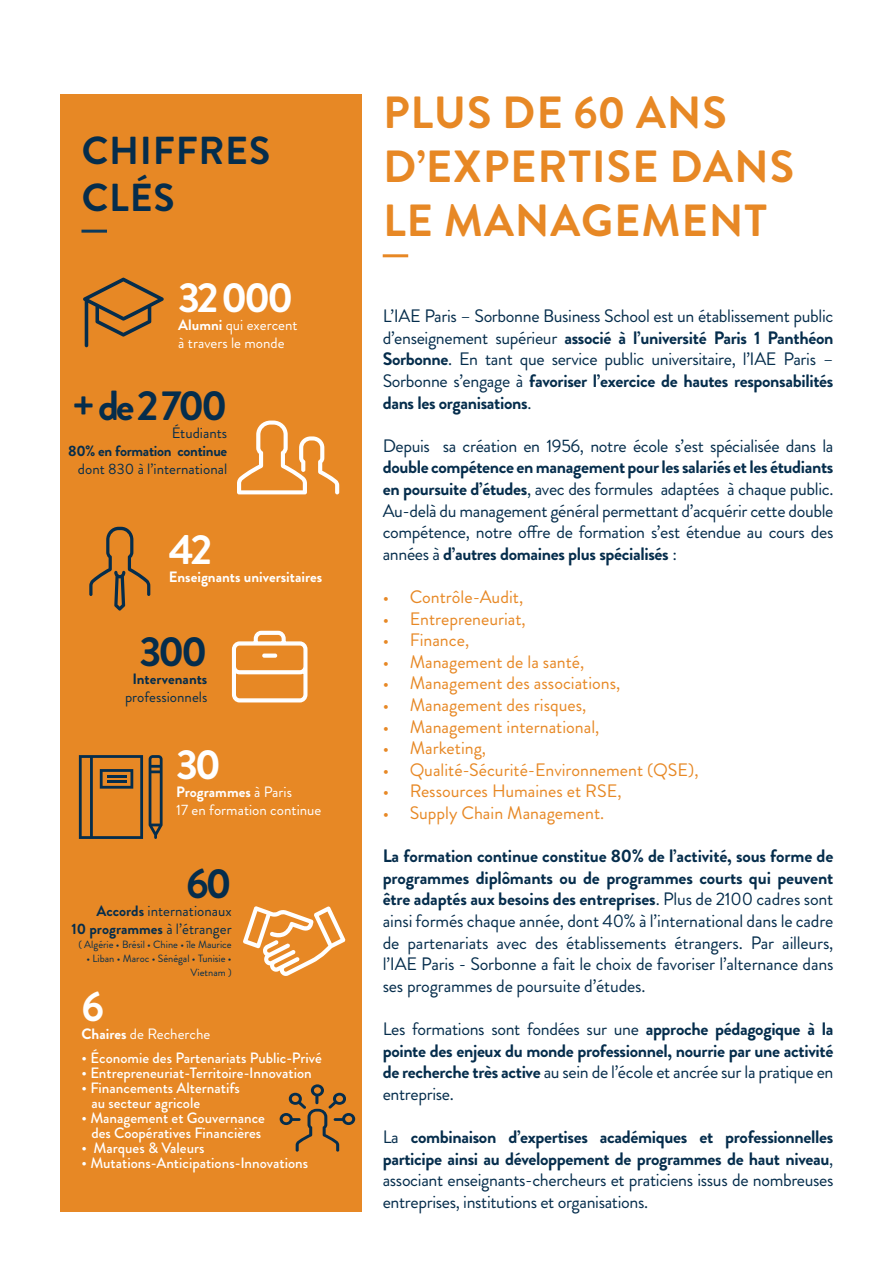
<style>
.page{position:relative;width:893px;height:1263px;background:#fff}
.page>*{position:absolute;margin:0;border:0;box-sizing:border-box;transform-origin:0 0}
.t1{font:700 45px/54px "Brandon Grotesque";letter-spacing:.02em;color:#e78825}
.t2{font:700 42px "Brandon Grotesque";letter-spacing:-.08em;color:#052d4c}
.t3{font:700 42px "Brandon Grotesque";letter-spacing:-.08em;color:#fff}
.t4{font:700 39px/46.8px "Brandon Grotesque";letter-spacing:.02em;color:#052d4c}
.t5{font:18px/21.6px "Brandon Grotesque";letter-spacing:-.02em;color:#052d4c;text-align:justify}
.t6{font:700 18px/21.6px "Brandon Grotesque";letter-spacing:-.02em;color:#052d4c;text-align:justify}
.t7{font:18px "Brandon Grotesque";color:#e78825}
.t8{font:500 15px/15px "Brandon Grotesque";color:#fff}
.t9{font:15px/18px "Brandon Grotesque";color:#052d4c;text-align:right}
.t10{font:15px/18px "Brandon Grotesque";color:#fff}
.t11{font:700 15px "Brandon Grotesque";color:#fff}
.t12{font:700 15px "Brandon Grotesque";letter-spacing:-.02em;color:#052d4c}
.t13{font:700 15px "Brandon Grotesque";color:#052d4c}
.t14{font:10.5px/14.1px "Brandon Grotesque";color:#052d4c;text-align:right}
.s1{font-weight:700}
.s2{font-weight:400}
</style>
<div class="page">
<hr style="left:383px;top:254px;width:25px;height:3px;background:#e78825">
<div style="left:60px;top:94px;width:302px;height:1118px;background:#e78825"></div>
<hr style="left:81px;top:230px;width:26px;height:3px;background:#0a3a5d">
<svg style="left:89px;top:527px;width:61px;height:84px"></svg>
<svg style="left:237px;top:421px;width:102px;height:73px"></svg>
<svg style="left:243px;top:906px;width:103px;height:70px"></svg>
<svg style="left:280px;top:1084px;width:75px;height:67px"></svg>
<svg style="left:83px;top:278px;width:81px;height:69px"></svg>
<svg style="left:231px;top:630px;width:77px;height:73px"></svg>
<div style="left:262px;top:653px;width:15px;height:5px;border:2px solid #fff"></div>
<svg style="left:149px;top:755px;width:14px;height:84px"></svg>
<svg style="left:79px;top:755px;width:64px;height:84px"></svg>
<hr style="left:107px;top:780px;width:19px;height:3px;background:#052d4c">
<h3 class="t4" style="left:82px;top:128px;width:190px">CHIFFRES<br>CLÉS</h3>
<h2 class="t3" style="left:178px;top:269px;width:117px">32 000</h2>
<p class="t10" style="left:178px;top:317px;width:121px"><span class="s1">Alumni</span> qui exercent à travers le monde</p>
<h2 class="t2" style="left:72px;top:376px;width:157px">+ de 2 700</h2>
<p class="t9" style="left:172px;top:424px;width:57px">Étudiants</p>
<p class="t12" style="left:68px;top:440px;width:160px">80% en formation continue</p>
<p class="t9" style="left:78px;top:460px;width:151px">dont 830 à l’international</p>
<h2 class="t3" style="left:169px;top:520px;width:45px">42</h2>
<p class="t11" style="left:169px;top:566px;width:155px">Enseignants universitaires</p>
<h2 class="t2" style="left:140px;top:622px;width:69px">300</h2>
<p class="t13" style="left:132px;top:668px;width:77px">Intervenants</p>
<p class="t9" style="left:125px;top:688px;width:84px">professionnels</p>
<h2 class="t3" style="left:176px;top:735px;width:46px">30</h2>
<p class="t10" style="left:176px;top:783px;width:147px"><span class="s1">Programmes</span> à Paris<br>17 en formation continue</p>
<h2 class="t2" style="left:186px;top:854px;width:47px">60</h2>
<p class="t9" style="left:71px;top:902px;width:162px"><span class="s1">Accords</span> internationaux<br><span class="s1">10 programmes</span> à l’étranger</p>
<p class="t14" style="left:78px;top:937px;width:155px">( Algérie • Brésil • Chine • île Maurice</p>
<p class="t14" style="left:86px;top:951px;width:147px">• Liban • Maroc • Sénégal • Tunisie •<br>Vietnam )</p>
<h2 class="t3" style="left:81px;top:977px;width:24px">6</h2>
<p class="t10" style="left:81px;top:1025px;width:130px"><span class="s1">Chaires</span> de Recherche</p>
<p class="t8" style="left:81px;top:1050px;width:242px">• Économie des Partenariats Public-Privé</p>
<p class="t8" style="left:81px;top:1065px;width:232px">• Entrepreneuriat-Territoire-Innovation</p>
<p class="t8" style="left:91px;top:1080px;width:150px;text-indent:-10px">• Financements Alternatifs au secteur agricole</p>
<p class="t8" style="left:81px;top:1110px;width:185px;text-align:center">• Management et Gouvernance des Coopératives Financières</p>
<p class="t8" style="left:81px;top:1140px;width:124px">• Marques &amp; Valeurs</p>
<p class="t8" style="left:81px;top:1155px;width:228px">• Mutations-Anticipations-Innovations</p>
<h1 class="t1" style="left:383px;top:86px;width:413px">PLUS DE 60 ANS<br>D’EXPERTISE DANS<br>LE MANAGEMENT</h1>
<p class="t5" style="left:383px;top:305px;width:452px">L’IAE Paris – Sorbonne Business School est un établissement public d’enseignement supérieur <span class="s1">associé à l’université Paris 1 Panthéon Sorbonne</span>. En tant que service public universitaire, l’IAE Paris – Sorbonne s’engage à <span class="s1">favoriser l’exercice de hautes responsabilités dans les organisations</span>.</p>
<p class="t5" style="left:383px;top:435px;width:452px">Depuis sa création en 1956, notre école s’est spécialisée dans la</p>
<p class="t5" style="left:383px;top:457px;width:452px"><span class="s1">double compétence en management pour les salariés et les étudiants en poursuite d’études</span>, avec des formules adaptées à chaque public.<br>Au-delà du management général permettant d’acquérir cette double compétence, notre offre de formation s’est étendue au cours des années à <span class="s1">d’autres domaines plus spécialisés</span> :</p>
<p class="t7" style="left:383px;top:584px;width:142px">• Contrôle-Audit,</p>
<p class="t7" style="left:383px;top:606px;width:145px">• Entrepreneuriat,</p>
<p class="t7" style="left:383px;top:627px;width:88px">• Finance,</p>
<p class="t7" style="left:383px;top:649px;width:203px">• Management de la santé,</p>
<p class="t7" style="left:383px;top:671px;width:239px">• Management des associations,</p>
<p class="t7" style="left:383px;top:692px;width:205px">• Management des risques,</p>
<p class="t7" style="left:383px;top:714px;width:218px">• Management international,</p>
<p class="t7" style="left:383px;top:735px;width:105px">• Marketing,</p>
<p class="t7" style="left:383px;top:757px;width:317px">• Qualité-Sécurité-Environnement (QSE),</p>
<p class="t7" style="left:383px;top:779px;width:240px">• Ressources Humaines et RSE,</p>
<p class="t7" style="left:383px;top:800px;width:223px">• Supply Chain Management.</p>
<p class="t5" style="left:383px;top:845px;width:452px"><span class="s1">La formation continue constitue 80% de l’activité, sous forme de programmes diplômants ou de programmes courts qui peuvent être adaptés aux besoins des entreprises</span>. Plus de 2100 cadres sont ainsi formés chaque année, dont 40% à l’international dans le cadre de partenariats avec des établissements étrangers. Par ailleurs, l’IAE Paris - Sorbonne a fait le choix de favoriser l’alternance dans ses programmes de poursuite d’études.</p>
<p class="t6" style="left:383px;top:1018px;width:452px"><span class="s2">Les formations sont fondées sur une</span> approche pédagogique à la pointe des enjeux du monde professionnel, nourrie par une activité de recherche très active <span class="s2">au sein de l’école et ancrée sur la pratique en entreprise.</span></p>
<p class="t6" style="left:383px;top:1126px;width:452px"><span class="s2">La</span> combinaison d’expertises académiques et professionnelles participe ainsi au développement de programmes de haut niveau<span class="s2">, associant enseignants-chercheurs et praticiens issus de nombreuses entreprises, institutions et organisations.</span></p>
</div>
